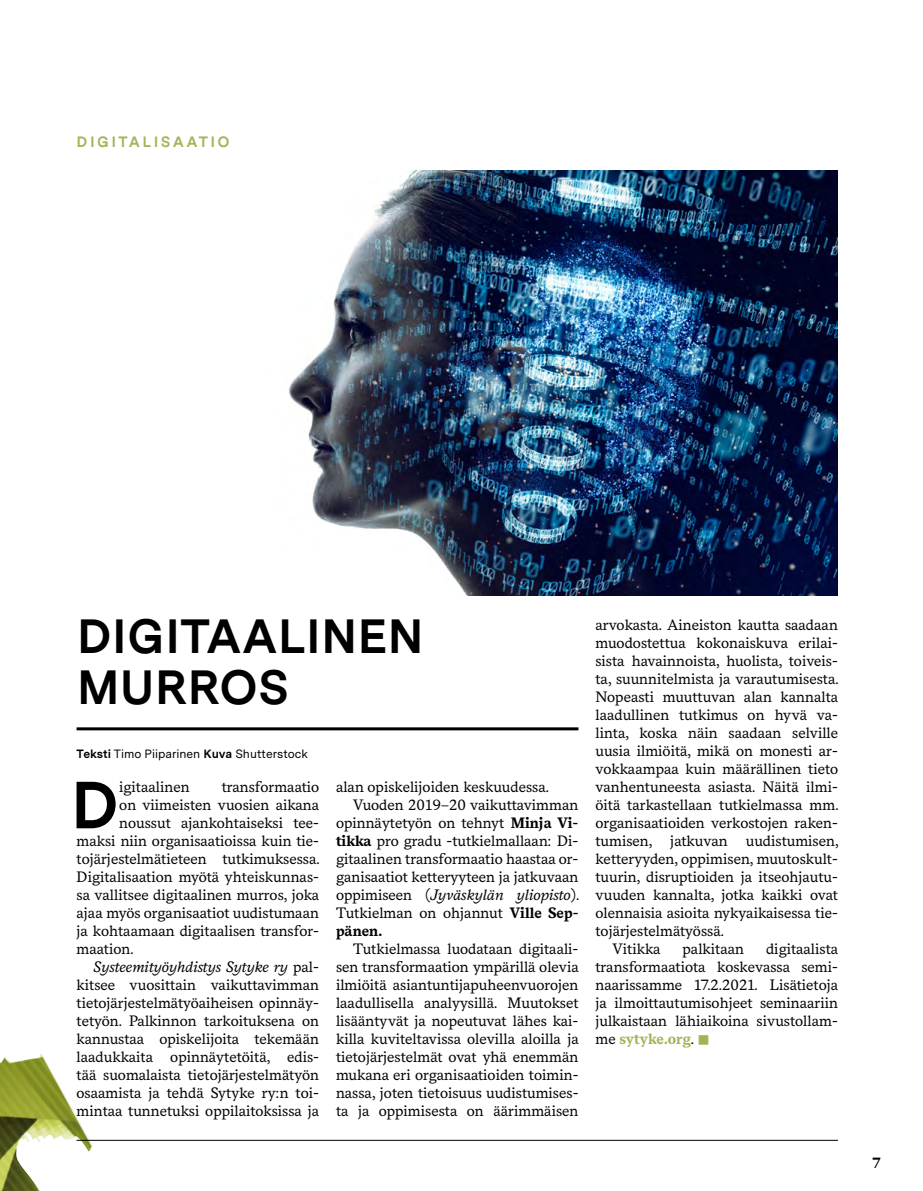
<style>
.page{position:relative;width:923px;height:1191px;background:#fff}
.page>*{position:absolute;margin:0;border:0;box-sizing:border-box;transform-origin:0 0}
.t1{font:700 66.45px "Messina Sans";color:#000}
.t2{font:700 48px/51px "Messina Sans";color:#000}
.t3{font:16.5px "Wingdings";color:#a7b255}
.t4{font:15px/18px "Messina Serif";color:#000;text-align:justify}
.t5{font:italic 15px "Messina Serif";color:#000}
.t6{font:700 15px "Messina Sans";letter-spacing:.16em;color:#a7b255}
.t7{font:700 15px "Messina Serif";color:#000}
.t8{font:12px "Messina Sans";color:#000}
.s1{font-weight:700}
.s2{font-style:normal}
.s3{font-weight:700;color:#a7b255}
</style>
<div class="page">
<img style="left:0;top:1053px;width:94px;height:138px">
<hr style="left:77px;top:1140px;width:761px;height:1px;background:#000">
<hr style="left:77px;top:727px;width:501px;height:3px;background:#000">
<img style="left:288px;top:170px;width:550px;height:425px">
<p class="t6" style="left:77px;top:131px;width:155px">DIGITALISAATIO</p>
<h2 class="t2" style="left:77px;top:608px;width:349px">DIGITAALINEN<br>MURROS</h2>
<p class="t8" style="left:77px;top:744px;width:233px"><span class="s1">Teksti</span> Timo Piiparinen <span class="s1">Kuva</span> Shutterstock</p>
<h1 class="t1" style="left:71px;top:755px;width:50px">D</h1>
<p class="t4" style="left:119px;top:777px;width:72px">igitaalinen</p>
<p class="t4" style="left:222px;top:777px;width:99px">transformaatio</p>
<p class="t4" style="left:119px;top:795px;width:201px">on viimeisten vuosien aikana</p>
<p class="t4" style="left:119px;top:813px;width:201px">noussut ajankohtaiseksi tee-</p>
<p class="t4" style="left:77px;top:831px;width:244px">maksi niin organisaatioissa kuin tie-</p>
<p class="t4" style="left:77px;top:849px;width:245px">tojärjestelmätieteen tutkimuksessa.</p>
<p class="t4" style="left:77px;top:867px;width:244px">Digitalisaation myötä yhteiskunnas-</p>
<p class="t4" style="left:77px;top:885px;width:244px">sa vallitsee digitaalinen murros, joka</p>
<p class="t4" style="left:77px;top:903px;width:244px">ajaa myös organisaatiot uudistumaan</p>
<p class="t4" style="left:77px;top:921px;width:244px">ja kohtaamaan digitaalisen transfor-</p>
<p class="t4" style="left:77px;top:939px;width:59px">maation.</p>
<p class="t5" style="left:94px;top:956px;width:227px">Systeemityöyhdistys Sytyke ry <span class="s2">pal-</span></p>
<p class="t4" style="left:77px;top:975px;width:244px">kitsee vuosittain vaikuttavimman</p>
<p class="t4" style="left:77px;top:993px;width:244px">tietojärjestelmätyöaiheisen opinnäy-</p>
<p class="t4" style="left:77px;top:1011px;width:244px">tetyön. Palkinnon tarkoituksena on</p>
<p class="t4" style="left:77px;top:1029px;width:244px">kannustaa opiskelijoita tekemään</p>
<p class="t4" style="left:77px;top:1047px;width:244px">laadukkaita opinnäytetöitä, edis-</p>
<p class="t4" style="left:77px;top:1065px;width:244px">tää suomalaista tietojärjestelmätyön</p>
<p class="t4" style="left:77px;top:1083px;width:244px">osaamista ja tehdä Sytyke ry:n toi-</p>
<p class="t4" style="left:77px;top:1101px;width:244px">mintaa tunnetuksi oppilaitoksissa ja</p>
<p class="t4" style="left:336px;top:777px;width:214px">alan opiskelijoiden keskuudessa.</p>
<p class="t4" style="left:353px;top:795px;width:227px">Vuoden 2019–20 vaikuttavimman</p>
<p class="t4" style="left:336px;top:813px;width:244px">opinnäytetyön on tehnyt <span class="s1">Minja Vi-</span></p>
<p class="t4" style="left:336px;top:831px;width:244px"><span class="s1">tikka</span> pro gradu -tutkielmallaan: Di-</p>
<p class="t4" style="left:336px;top:849px;width:244px">gitaalinen transformaatio haastaa or-</p>
<p class="t4" style="left:336px;top:867px;width:244px">ganisaatiot ketteryyteen ja jatkuvaan</p>
<p class="t5" style="left:336px;top:884px;width:245px"><span class="s2">oppimiseen (</span>Jyväskylän yliopisto<span class="s2">).</span></p>
<p class="t4" style="left:336px;top:903px;width:244px">Tutkielman on ohjannut <span class="s1">Ville Sep-</span></p>
<p class="t7" style="left:336px;top:919px;width:48px">pänen.</p>
<p class="t4" style="left:336px;top:939px;width:244px;text-indent:17px">Tutkielmassa luodataan digitaali&shy;sen transformaation ympärillä olevia ilmiöitä asiantuntijapuheenvuorojen laadullisella analyysillä. Muutokset lisääntyvät ja nopeutuvat lähes kai&shy;killa kuviteltavissa olevilla aloilla ja tietojärjestelmät ovat yhä enemmän mukana eri organisaatioiden toimin&shy;nassa, joten tietoisuus uudistumises&shy;ta ja oppimisesta on äärimmäisen</p>
<p class="t4" style="left:595px;top:615px;width:244px">arvokasta. Aineiston kautta saadaan</p>
<p class="t4" style="left:595px;top:633px;width:244px">muodostettua kokonaiskuva erilai-</p>
<p class="t4" style="left:595px;top:651px;width:244px">sista havainnoista, huolista, toiveis-</p>
<p class="t4" style="left:595px;top:669px;width:245px">ta, suunnitelmista ja varautumisesta.</p>
<p class="t4" style="left:595px;top:687px;width:244px">Nopeasti muuttuvan alan kannalta</p>
<p class="t4" style="left:595px;top:705px;width:244px">laadullinen tutkimus on hyvä va-</p>
<p class="t4" style="left:595px;top:723px;width:244px">linta, koska näin saadaan selville</p>
<p class="t4" style="left:595px;top:741px;width:244px">uusia ilmiöitä, mikä on monesti ar-</p>
<p class="t4" style="left:595px;top:759px;width:244px">vokkaampaa kuin määrällinen tieto</p>
<p class="t4" style="left:595px;top:777px;width:244px">vanhentuneesta asiasta. Näitä ilmi-</p>
<p class="t4" style="left:595px;top:795px;width:245px">öitä tarkastellaan tutkielmassa mm.</p>
<p class="t4" style="left:595px;top:813px;width:244px">organisaatioiden verkostojen raken-</p>
<p class="t4" style="left:595px;top:831px;width:245px">tumisen, jatkuvan uudistumisen,</p>
<p class="t4" style="left:595px;top:849px;width:244px">ketteryyden, oppimisen, muutoskult-</p>
<p class="t4" style="left:595px;top:867px;width:244px">tuurin, disruptioiden ja itseohjautu-</p>
<p class="t4" style="left:595px;top:885px;width:244px">vuuden kannalta, jotka kaikki ovat</p>
<p class="t4" style="left:595px;top:903px;width:244px">olennaisia asioita nykyaikaisessa tie-</p>
<p class="t4" style="left:595px;top:921px;width:130px">tojärjestelmätyössä.</p>
<p class="t4" style="left:612px;top:939px;width:50px">Vitikka</p>
<p class="t4" style="left:682px;top:939px;width:63px">palkitaan</p>
<p class="t4" style="left:595px;top:939px;width:244px;text-indent:171px">digitaalista transformaatiota koskevassa semi&shy;naarissamme 17.2.2021. Lisätietoja ja ilmoittautumisohjeet seminaariin julkaistaan lähiaikoina sivustollam&shy;me <span class="s3">sytyke.org</span>.</p>
<p class="t3" style="left:697px;top:1031px;width:14px">■</p>
<p class="t7" style="left:873px;top:1151px;width:9px">7</p>
</div>
